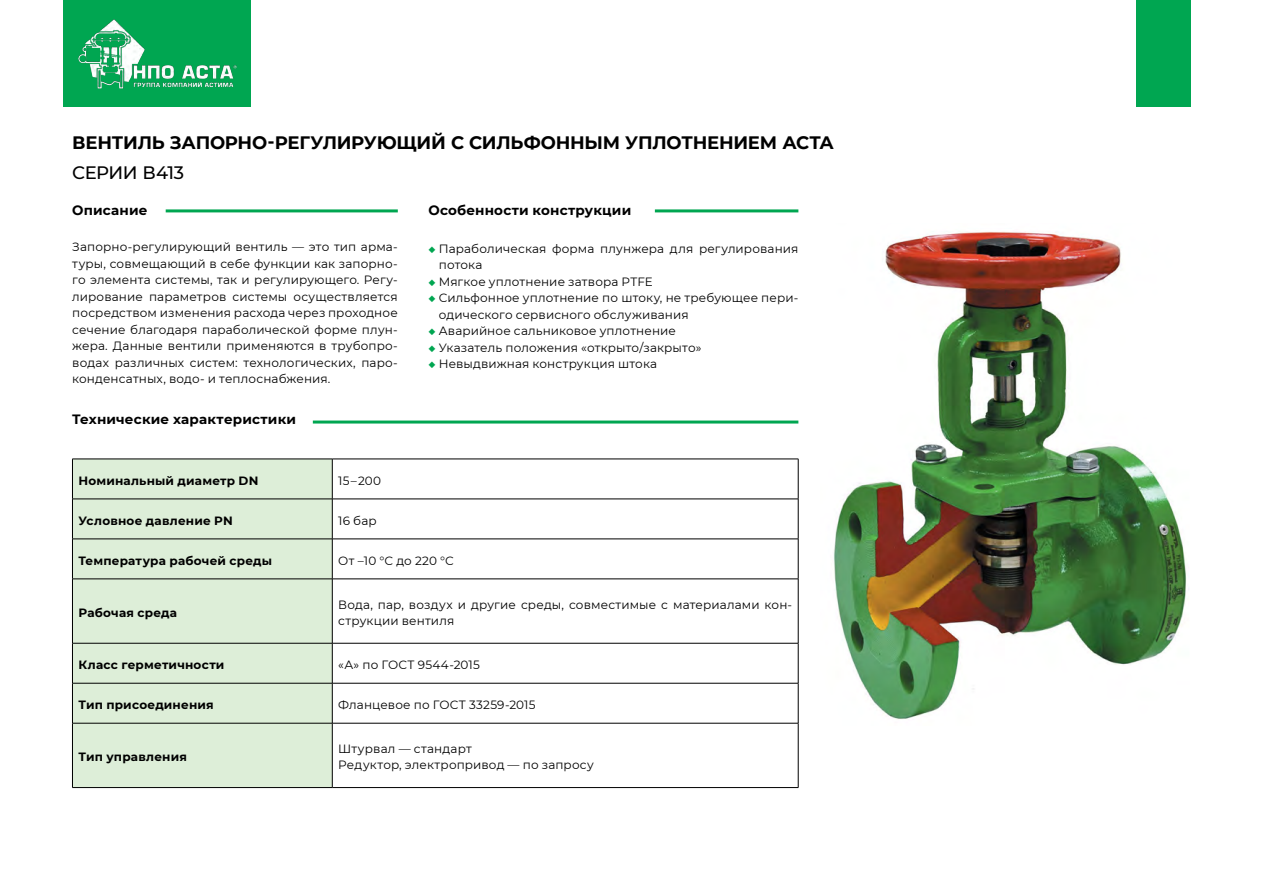
<style>
.page{position:relative;width:1263px;height:893px;background:#fff}
.page>*{position:absolute;margin:0;border:0;box-sizing:border-box;transform-origin:0 0}
.t1{font:700 18px "Montserrat";letter-spacing:-.015em;color:#000}
.t2{font:500 18px "Montserrat";letter-spacing:-.025em;color:#000}
.t3{font:700 13.5px "Montserrat";letter-spacing:.015em;color:#000}
.t4{font:12px/16.5px "Montserrat";letter-spacing:.01em;color:#000}
.t5{font:700 12px "Montserrat";letter-spacing:.015em;color:#000}
.s1{color:#00a651}
</style>
<div class="page">
<div style="left:64px;top:0;width:187px;height:106px;background:#00a651"></div>
<div style="left:1136px;top:0;width:55px;height:106px;background:#00a651"></div>
<img style="left:78px;top:19px;width:159px;height:70px">
<img style="left:834px;top:231px;width:355px;height:488px">
<hr style="left:166px;top:209px;width:232px;height:3px;background:#00a651">
<hr style="left:655px;top:209px;width:143px;height:3px;background:#00a651">
<hr style="left:313px;top:421px;width:485px;height:3px;background:#00a651">
<div style="left:73px;top:460px;width:259px;height:327px;background:#ddeed8"></div>
<hr style="left:332px;top:459px;width:466px;height:1px;background:#000">
<hr style="left:798px;top:459px;width:1px;height:40px;background:#000">
<hr style="left:332px;top:499px;width:466px;height:1px;background:#000">
<hr style="left:798px;top:499px;width:1px;height:40px;background:#000">
<hr style="left:332px;top:539px;width:466px;height:1px;background:#000">
<hr style="left:798px;top:539px;width:1px;height:40px;background:#000">
<hr style="left:332px;top:579px;width:466px;height:1px;background:#000">
<hr style="left:798px;top:579px;width:1px;height:64px;background:#000">
<hr style="left:332px;top:643px;width:466px;height:1px;background:#000">
<hr style="left:798px;top:643px;width:1px;height:40px;background:#000">
<hr style="left:332px;top:683px;width:466px;height:1px;background:#000">
<hr style="left:798px;top:683px;width:1px;height:40px;background:#000">
<hr style="left:332px;top:723px;width:466px;height:1px;background:#000">
<hr style="left:798px;top:723px;width:1px;height:64px;background:#000">
<hr style="left:332px;top:787px;width:466px;height:1px;background:#000">
<hr style="left:72px;top:459px;width:260px;height:1px;background:#000">
<hr style="left:72px;top:459px;width:1px;height:40px;background:#000">
<hr style="left:332px;top:459px;width:1px;height:40px;background:#000">
<hr style="left:72px;top:499px;width:260px;height:1px;background:#000">
<hr style="left:72px;top:499px;width:1px;height:40px;background:#000">
<hr style="left:332px;top:499px;width:1px;height:40px;background:#000">
<hr style="left:72px;top:539px;width:260px;height:1px;background:#000">
<hr style="left:72px;top:539px;width:1px;height:40px;background:#000">
<hr style="left:332px;top:539px;width:1px;height:40px;background:#000">
<hr style="left:72px;top:579px;width:260px;height:1px;background:#000">
<hr style="left:72px;top:579px;width:1px;height:64px;background:#000">
<hr style="left:332px;top:579px;width:1px;height:64px;background:#000">
<hr style="left:72px;top:643px;width:260px;height:1px;background:#000">
<hr style="left:72px;top:643px;width:1px;height:40px;background:#000">
<hr style="left:332px;top:643px;width:1px;height:40px;background:#000">
<hr style="left:72px;top:683px;width:260px;height:1px;background:#000">
<hr style="left:72px;top:683px;width:1px;height:40px;background:#000">
<hr style="left:332px;top:683px;width:1px;height:40px;background:#000">
<hr style="left:72px;top:723px;width:260px;height:1px;background:#000">
<hr style="left:72px;top:723px;width:1px;height:64px;background:#000">
<hr style="left:332px;top:723px;width:1px;height:64px;background:#000">
<hr style="left:72px;top:787px;width:260px;height:1px;background:#000">
<h1 class="t1" style="left:72px;top:130px;width:763px">ВЕНТИЛЬ ЗАПОРНО-РЕГУЛИРУЮЩИЙ С СИЛЬФОННЫМ УПЛОТНЕНИЕМ АСТА</h1>
<h1 class="t2" style="left:72px;top:160px;width:113px">СЕРИИ В413</h1>
<p class="t3" style="left:72px;top:201px;width:77px">Описание</p>
<p class="t4" style="left:72px;top:238px;width:327px;text-align:justify">Запорно-регулирующий вентиль — это тип арма&shy;туры, совмещающий в себе функции как запорно&shy;го элемента системы, так и регулирующего. Регу&shy;лирование параметров системы осуществляется посредством изменения расхода через проходное сечение благодаря параболической форме плун&shy;жера. Данные вентили применяются в трубопро&shy;водах различных систем: технологических, паро&shy;конденсатных, водо- и теплоснабжения.</p>
<p class="t3" style="left:428px;top:201px;width:204px">Особенности конструкции</p>
<p class="t4" style="left:439px;top:240px;width:361px;text-indent:-10px"><span class="s1">◆</span> Параболическая форма плунжера для регулирования потока</p>
<p class="t4" style="left:428px;top:273px;width:226px"><span class="s1">◆</span> Мягкое уплотнение затвора PTFE</p>
<p class="t4" style="left:439px;top:289px;width:361px;text-indent:-10px"><span class="s1">◆</span> Сильфонное уплотнение по штоку, не требующее пери&shy;одического сервисного обслуживания</p>
<p class="t4" style="left:428px;top:322px;width:249px"><span class="s1">◆</span> Аварийное сальниковое уплотнение</p>
<p class="t4" style="left:428px;top:339px;width:275px"><span class="s1">◆</span> Указатель положения «открыто/закрыто»</p>
<p class="t4" style="left:428px;top:355px;width:230px"><span class="s1">◆</span> Невыдвижная конструкция штока</p>
<p class="t3" style="left:72px;top:410px;width:225px">Технические характеристики</p>
<p class="t5" style="left:78px;top:472px;width:181px">Номинальный диаметр DN</p>
<p class="t4" style="left:338px;top:472px;width:44px">15 – 200</p>
<p class="t5" style="left:78px;top:512px;width:156px">Условное давление PN</p>
<p class="t4" style="left:338px;top:512px;width:40px">16 бар</p>
<p class="t5" style="left:78px;top:552px;width:195px">Температура рабочей среды</p>
<p class="t4" style="left:338px;top:552px;width:117px">От –10 °С до 220 °С</p>
<p class="t5" style="left:78px;top:604px;width:100px">Рабочая среда</p>
<p class="t4" style="left:338px;top:596px;width:455px">Вода, пар, воздух и другие среды, совместимые с материалами кон&shy;струкции вентиля</p>
<p class="t5" style="left:78px;top:656px;width:147px">Класс герметичности</p>
<p class="t4" style="left:338px;top:656px;width:143px">«А» по ГОСТ 9544-2015</p>
<p class="t5" style="left:78px;top:696px;width:137px">Тип присоединения</p>
<p class="t4" style="left:338px;top:696px;width:199px">Фланцевое по ГОСТ 33259-2015</p>
<p class="t5" style="left:78px;top:748px;width:110px">Тип управления</p>
<p class="t4" style="left:338px;top:740px;width:257px">Штурвал — стандарт<br>Редуктор, электропривод — по запросу</p>
</div>
